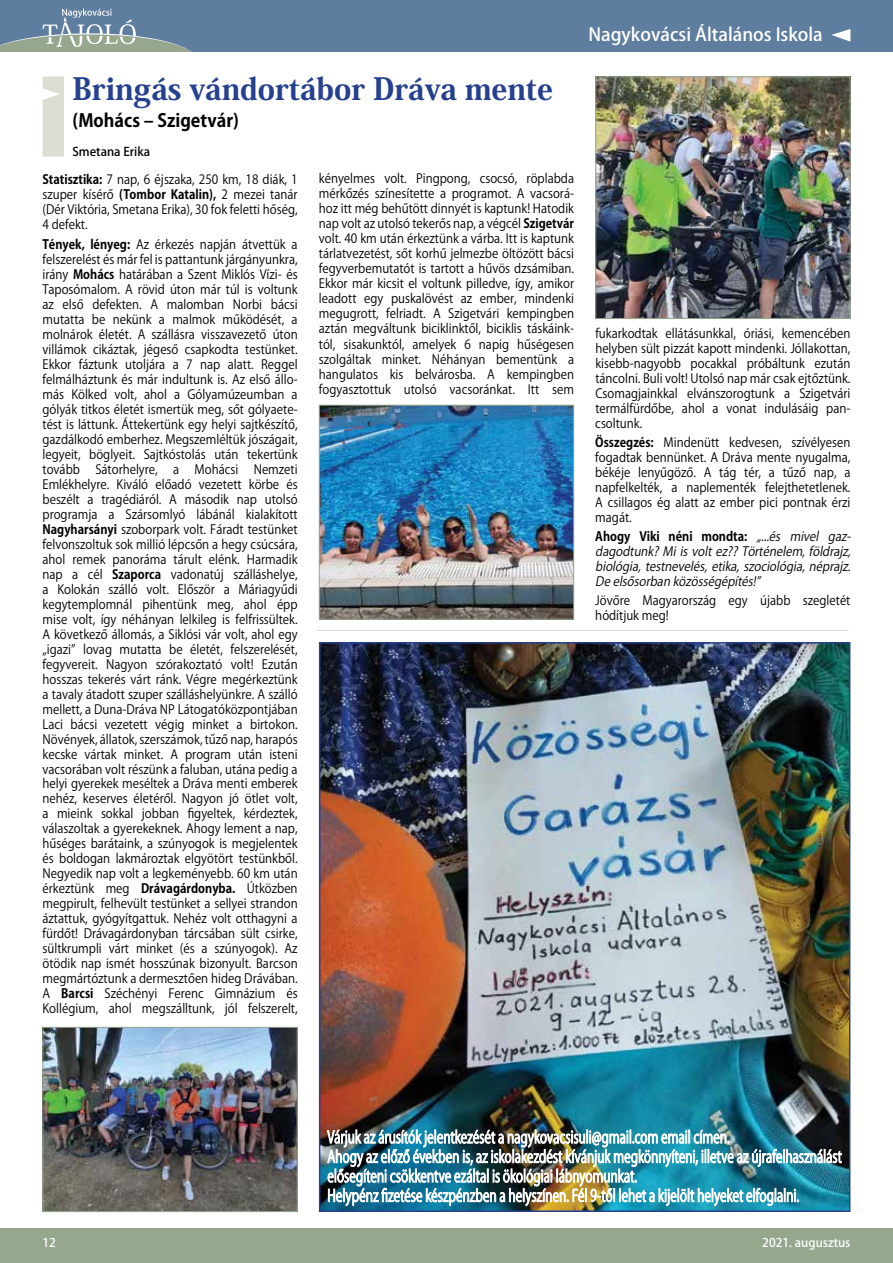
<style>
.page{position:relative;width:893px;height:1263px;background:#fff}
.page>*{position:absolute;margin:0;border:0;box-sizing:border-box;transform-origin:0 0}
.t1{font:800 30.3px "Koz Min Pr 6 N";color:#25408f}
.t2{font:500 18px "Koz Go Pr 6 N";color:#fff}
.t3{font:700 18px "Koz Go Pr 6 N";color:#000}
.t4{font:12.75px/15px "Koz Go Pr 6 N";color:#000;text-align:justify;scale:.92 1}
.t5{font:italic 12.75px/15px "Koz Go Pr 6 N";color:#000;text-align:justify;scale:.92 1}
.t6{font:500 12px "Koz Go Pr 6 N";color:#fff}
.t7{font:500 12px "Koz Go Pr 6 N";color:#000}
.s1{font-weight:700}
.s2{font-weight:700;font-style:normal}
</style>
<div class="page">
<div style="left:0;top:0;width:893px;height:51px;background:#5f7d9f"></div>
<svg style="left:831px;top:29px;width:19px;height:13px"></svg>
<svg style="left:0;top:9px;width:191px;height:42px"></svg>
<div style="left:0;top:1229px;width:893px;height:34px;background:#96a78e"></div>
<div style="left:43px;top:77px;width:21px;height:79px;background:#dbded5"></div>
<img style="left:322px;top:645px;width:525px;height:564px">
<div style="left:319px;top:642px;width:531px;height:570px;border:2px solid #25408f"></div>
<img style="left:327px;top:1129px;width:515px;height:77px">
<img style="left:321px;top:407px;width:251px;height:211px">
<div style="left:319px;top:405px;width:255px;height:215px;border:1px solid #96a78e"></div>
<img style="left:45px;top:1029px;width:251px;height:181px">
<div style="left:43px;top:1027px;width:255px;height:185px;border:1px solid #96a78e"></div>
<img style="left:597px;top:79px;width:251px;height:238px">
<div style="left:595px;top:77px;width:255px;height:242px;border:1px solid #96a78e"></div>
<hr style="left:317px;top:630px;width:531px;height:1px;background:#96a78e">
<h1 class="t1" style="left:73px;top:72px;width:482px">Bringás vándortábor Dráva mente</h1>
<h2 class="t3" style="left:73px;top:111px;width:168px">(Mohács – Szigetvár)</h2>
<p class="t7" style="left:72px;top:145px;width:79px">Smetana Erika</p>
<p class="t4" style="left:43px;top:172px;width:279px"><span class="s1">Statisztika:</span> 7 nap, 6 éjszaka, 250 km, 18 diák, 1 szuper kísérő <span class="s1">(Tombor Katalin),</span> 2 mezei tanár (Dér Viktória, Smetana Erika), 30 fok feletti hőség, 4 defekt.</p>
<p class="t4" style="left:43px;top:237px;width:279px"><span class="s1">Tények, lényeg:</span> Az érkezés napján átvettük a felszerelést és már fel is pattantunk járgányunkra, irány <span class="s1">Mohács</span> határában a Szent Miklós Vízi- és Taposómalom. A rövid úton már túl is voltunk az első defekten. A malomban Norbi bácsi mutatta be nekünk a malmok működését, a molnárok életét. A szállásra visszavezető úton villámok cikáztak, jégeső csapkodta testünket.<br>Ekkor fáztunk utoljára a 7 nap alatt. Reggel felmálháztunk és már indultunk is. Az első állo&shy;más Kölked volt, ahol a Gólyamúzeumban a gólyák titkos életét ismertük meg, sőt gólyaete&shy;tést is láttunk. Áttekertünk egy helyi sajtkészítő, gazdálkodó emberhez. Megszemléltük jószágait, legyeit, böglyeit. Sajtkóstolás után tekertünk tovább Sátorhelyre, a Mohácsi Nemzeti Emlékhelyre. Kiváló előadó vezetett körbe és beszélt a tragédiáról. A második nap utolsó programja a Szársomlyó lábánál kialakított <span class="s1">Nagyharsányi</span> szoborpark volt. Fáradt testünket felvonszoltuk sok millió lépcsőn a hegy csúcsára, ahol remek panoráma tárult elénk. Harmadik nap a cél <span class="s1">Szaporca</span> vadonatúj szálláshelye, a Kolokán szálló volt. Először a Máriagyűdi kegytemplomnál pihentünk meg, ahol épp mise volt, így néhányan lelkileg is felfrissültek.<br>A következő állomás, a Siklósi vár volt, ahol egy „igazi” lovag mutatta be életét, felszerelését, fegyvereit. Nagyon szórakoztató volt! Ezután hosszas tekerés várt ránk. Végre megérkeztünk a tavaly átadott szuper szálláshelyünkre. A szálló mellett, a Duna-Dráva NP Látogatóközpontjában Laci bácsi vezetett végig minket a birtokon.<br>Növények, állatok, szerszámok, tűző nap, harapós kecske vártak minket. A program után isteni vacsorában volt részünk a faluban, utána pedig a helyi gyerekek meséltek a Dráva menti emberek nehéz, keserves életéről. Nagyon jó ötlet volt, a mieink sokkal jobban figyeltek, kérdeztek, válaszoltak a gyerekeknek. Ahogy lement a nap, hűséges barátaink, a szúnyogok is megjelentek és boldogan lakmároztak elgyötört testünkből.<br>Negyedik nap volt a legkeményebb. 60 km után érkeztünk meg <span class="s1">Drávagárdonyba.</span> Útközben megpirult, felhevült testünket a sellyei strandon áztattuk, gyógyítgattuk. Nehéz volt otthagyni a fürdőt! Drávagárdonyban tárcsában sült csirke, sültkrumpli várt minket (és a szúnyogok). Az ötödik nap ismét hosszúnak bizonyult. Barcson megmártóztunk a dermesztően hideg Drávában.<br>A <span class="s1">Barcsi</span> Széchényi Ferenc Gimnázium és Kollégium, ahol megszálltunk, jól felszerelt,</p>
<p class="t4" style="left:319px;top:171px;width:279px">kényelmes volt. Pingpong, csocsó, röplabda mérkőzés színesítette a programot. A vacsorá&shy;hoz itt még behűtött dinnyét is kaptunk! Hatodik nap volt az utolsó tekerős nap, a végcél <span class="s1">Szigetvár </span>volt. 40 km után érkeztünk a várba. Itt is kaptunk tárlatvezetést, sőt korhű jelmezbe öltözött bácsi fegyverbemutatót is tartott a hűvös dzsámiban.<br>Ekkor már kicsit el voltunk pilledve, így, amikor leadott egy puskalövést az ember, mindenki megugrott, felriadt. A Szigetvári kempingben aztán megváltunk biciklinktől, biciklis táskáink&shy;tól, sisakunktól, amelyek 6 napig hűségesen szolgáltak minket. Néhányan bementünk a hangulatos kis belvárosba. A kempingben fogyasztottuk utolsó vacsoránkat. Itt sem</p>
<h2 class="t2" style="left:588px;top:25px;width:236px">Nagykovácsi Általános Iskola</h2>
<p class="t4" style="left:595px;top:326px;width:279px">fukarkodtak ellátásunkkal, óriási, kemencében helyben sült pizzát kapott mindenki. Jóllakottan, kisebb-nagyobb pocakkal próbáltunk ezután táncolni. Buli volt! Utolsó nap már csak ejtőztünk.<br>Csomagjainkkal elvánszorogtunk a Szigetvári termálfürdőbe, ahol a vonat indulásáig pan&shy;csoltunk.</p>
<p class="t4" style="left:595px;top:435px;width:279px"><span class="s1">Összegzés:</span> Mindenütt kedvesen, szívélyesen fogadtak bennünket. A Dráva mente nyugalma, békéje lenyűgöző. A tág tér, a tűző nap, a napfelkelték, a naplementék felejthetetlenek.<br>A csillagos ég alatt az ember pici pontnak érzi magát.</p>
<p class="t5" style="left:595px;top:529px;width:283px"><span class="s2">Ahogy Viki néni mondta:</span> „...és mivel gaz&shy;dagodtunk?Miisvoltez??Történelem,földrajz, biológia,testnevelés,etika,szociológia,néprajz.<br>Deelsősorbanközösségépítés!”</p>
<p class="t4" style="left:595px;top:593px;width:279px">Jövőre Magyarország egy újabb szegletét hódítjuk meg!</p>
<p class="t6" style="left:43px;top:1236px;width:8px">4</p>
<p class="t6" style="left:782px;top:1236px;width:58px">015. márci</p>
<p class="t6" style="left:43px;top:1236px;width:15px">12</p>
<p class="t6" style="left:762px;top:1236px;width:90px">2021. augusztus</p>
</div>
